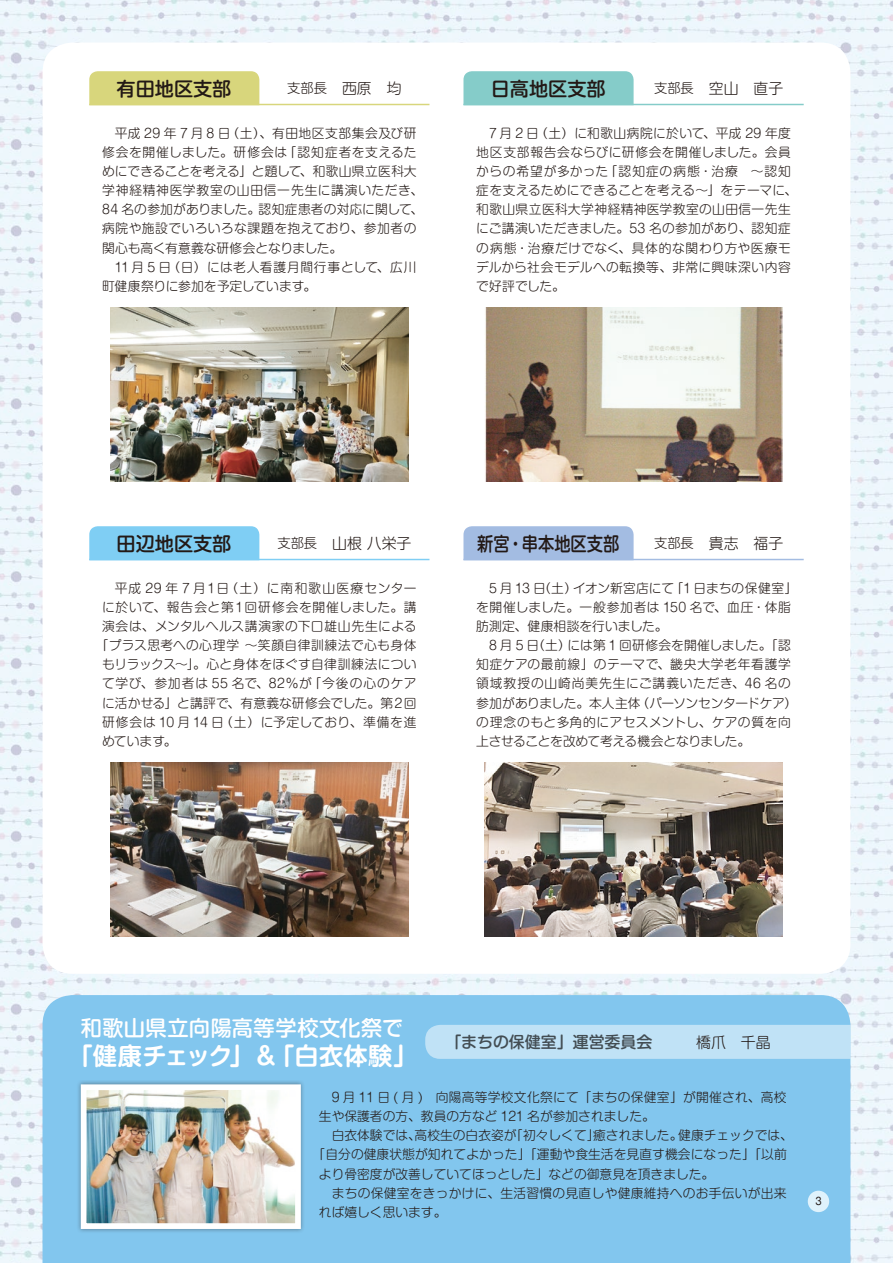
<style>
.page{position:relative;width:893px;height:1263px;background:#fff}
.page>*{position:absolute;margin:0;border:0;box-sizing:border-box;transform-origin:0 0}
.t1{font:700 24.3px "Shin M Go Pro De";letter-spacing:.01em;color:#fff}
.t2{font:500 21.3px "Shin M Go Pro";letter-spacing:.015em;color:#fff}
.t3{font:500 19.2px "Shin M Go Pro";color:#231916}
.t4{font:500 19.2px "Shin M Go Pro";color:#231916;scale:.85 1}
.t5{font:500 15.9px "Shin M Go Pro";color:#595857}
.t6{font:300 14.85px "Shin M Go Pro";color:#231916}
.t7{font:300 12.75px/19.2px "Shin M Go Pro";letter-spacing:.02em;color:#231916}
.t8{font:300 12.75px/19.2px "Shin M Go Pro";color:#231916}
.t9{font:300 12.75px "Shin M Go Pro";letter-spacing:.065em;color:#231916}
.t10{font:300 12.75px "Shin M Go Pro";letter-spacing:.055em;color:#231916}
.t11{font:300 12.75px "Shin M Go Pro";letter-spacing:.045em;color:#231916}
.t12{font:300 12.75px "Shin M Go Pro";letter-spacing:.075em;color:#231916}
.t13{font:10.2px "Shin M Go Pro";color:#231916}
.s1{font-size:13.35px}
</style>
<div class="page">
<img style="left:0;top:0;width:893px;height:1263px">
<div style="left:43px;top:43px;width:807px;height:931px;background:#fff;border-radius:30px"></div>
<div style="left:43px;top:995px;width:807px;height:268px;background:#82c6ee"></div>
<div style="left:808px;top:1191px;width:21px;height:21px;background:#dff2fc;border-radius:50%"></div>
<div style="left:425px;top:1025px;width:425px;height:34px;background:#c0e2f6"></div>
<img style="left:485px;top:762px;width:297px;height:174px">
<div style="left:463px;top:526px;width:171px;height:33px;background:#a3bce2"></div>
<hr style="left:463px;top:559px;width:341px;height:1px;background:#a3bce2">
<img style="left:485px;top:307px;width:297px;height:175px">
<div style="left:463px;top:71px;width:171px;height:33px;background:#85ccc9"></div>
<hr style="left:463px;top:104px;width:341px;height:1px;background:#85ccc9">
<img style="left:111px;top:762px;width:297px;height:174px">
<div style="left:89px;top:526px;width:170px;height:33px;background:#7fcef4"></div>
<hr style="left:89px;top:559px;width:340px;height:1px;background:#7fcef4">
<img style="left:111px;top:307px;width:297px;height:175px">
<div style="left:89px;top:71px;width:170px;height:33px;background:#d8d67c"></div>
<hr style="left:89px;top:104px;width:340px;height:1px;background:#d8d67c">
<div style="left:76px;top:1080px;width:230px;height:153px;background:#231916;opacity:.4"></div>
<img style="left:88px;top:1091px;width:206px;height:131px">
<div style="left:81px;top:1084px;width:220px;height:145px;border:6px solid #fff"></div>
<h3 class="t3" style="left:117px;top:73px;width:116px">有田地区支部</h3>
<p class="t6" style="left:287px;top:76px;width:116px"><span class="s1">支部長</span>　西原　均</p>
<p class="t7" style="left:102px;top:122px;width:323px;text-indent:13px">平成 29 年 7 月 8 日（土）、有田地区支部集会及び研修会を開催しました。研修会は「認知症者を支えるためにできることを考える」と題して、和歌山県立医科大学神経精神医学教室の山田信一先生に講演いただき、<br>84 名の参加がありました。認知症患者の対応に関して、病院や施設でいろいろな課題を抱えており、参加者の関心も高く有意義な研修会となりました。</p>
<p class="t7" style="left:102px;top:256px;width:316px;text-indent:13px">11 月 5 日（日）には老人看護月間行事として、広川町健康祭りに参加を予定しています。</p>
<h3 class="t3" style="left:491px;top:73px;width:116px">日高地区支部</h3>
<p class="t6" style="left:654px;top:76px;width:131px"><span class="s1">支部長</span>　空山　直子</p>
<p class="t7" style="left:476px;top:122px;width:323px;text-indent:13px">7 月 2 日（土）に和歌山病院に於いて、平成 29 年度地区支部報告会ならびに研修会を開催しました。会員からの希望が多かった「認知症の病態・治療　～認知症を支えるためにできることを考える～」をテーマに、和歌山県立医科大学神経精神医学教室の山田信一先生にご講演いただきました。53 名の参加があり、認知症の病態・治療だけでなく、具体的な関わり方や医療モデルから社会モデルへの転換等、非常に興味深い内容で好評でした。</p>
<h3 class="t3" style="left:117px;top:528px;width:116px">田辺地区支部</h3>
<p class="t6" style="left:277px;top:531px;width:136px"><span class="s1">支部長</span>　山根八栄子</p>
<p class="t12" style="left:115px;top:578px;width:303px">平成 29 年 7 月１日（土）に南和歌山医療センター</p>
<p class="t10" style="left:102px;top:597px;width:316px">に於いて、報告会と第１回研修会を開催しました。講</p>
<p class="t11" style="left:102px;top:616px;width:316px">演会は、メンタルヘルス講演家の下口雄山先生による</p>
<p class="t7" style="left:96px;top:634px;width:323px">「プラス思考への心理学 ～笑顔自律訓練法で心も身体</p>
<p class="t7" style="left:102px;top:653px;width:316px">もリラックス～」。心と身体をほぐす自律訓練法につい</p>
<p class="t9" style="left:102px;top:673px;width:316px">て学び、参加者は 55 名で、82％が「今後の心のケア</p>
<p class="t7" style="left:102px;top:692px;width:316px">に活かせる」と講評で、有意義な研修会でした。第２回</p>
<p class="t7" style="left:102px;top:711px;width:316px">研修会は 10 月 14 日（土）に予定しており、準備を進</p>
<p class="t7" style="left:102px;top:730px;width:76px">めています。</p>
<h3 class="t4" style="left:477px;top:528px;width:169px">新宮・串本地区支部</h3>
<p class="t6" style="left:654px;top:531px;width:131px"><span class="s1">支部長</span>　貴志　福子</p>
<p class="t7" style="left:476px;top:577px;width:323px;text-indent:13px">5 月 13 日（土）イオン新宮店にて「1 日まちの保健室」を開催しました。一般参加者は 150 名で、血圧・体脂肪測定、健康相談を行いました。</p>
<p class="t7" style="left:476px;top:634px;width:323px;text-indent:13px">8 月 5 日（土）には第 1 回研修会を開催しました。「認知症ケアの最前線」のテーマで、畿央大学老年看護学領域教授の山崎尚美先生にご講義いただき、46 名の参加がありました。本人主体（パーソンセンタードケア）の理念のもと多角的にアセスメントし、ケアの質を向上させることを改めて考える機会となりました。</p>
<h2 class="t2" style="left:81px;top:1010px;width:324px">和歌山県立向陽高等学校文化祭で</h2>
<h1 class="t1" style="left:69px;top:1036px;width:350px">「健康チェック」＆「白衣体験」</h1>
<p class="t5" style="left:445px;top:1029px;width:209px">「まちの保健室」運営委員会</p>
<p class="t6" style="left:696px;top:1030px;width:76px">橋爪　千晶</p>
<p class="t8" style="left:319px;top:1086px;width:469px;text-indent:13px">9 月 11 日 ( 月 )　向陽高等学校文化祭にて「まちの保健室」が開催され、高校生や保護者の方、教員の方など 121 名が参加されました。</p>
<p class="t8" style="left:332px;top:1124px;width:463px">白衣体験では、高校生の白衣姿が「初々しくて」癒されました。健康チェックでは、</p>
<p class="t7" style="left:313px;top:1143px;width:476px">「自分の健康状態が知れてよかった」「運動や食生活を見直す機会になった」「以前</p>
<p class="t8" style="left:319px;top:1162px;width:397px">より骨密度が改善していてほっとした」などの御意見を頂きました。</p>
<p class="t7" style="left:332px;top:1182px;width:456px">まちの保健室をきっかけに、生活習慣の見直しや健康維持へのお手伝いが出来</p>
<p class="t8" style="left:319px;top:1201px;width:129px">れば嬉しく思います。</p>
<p class="t13" style="left:815px;top:1193px;width:8px">3</p>
</div>
